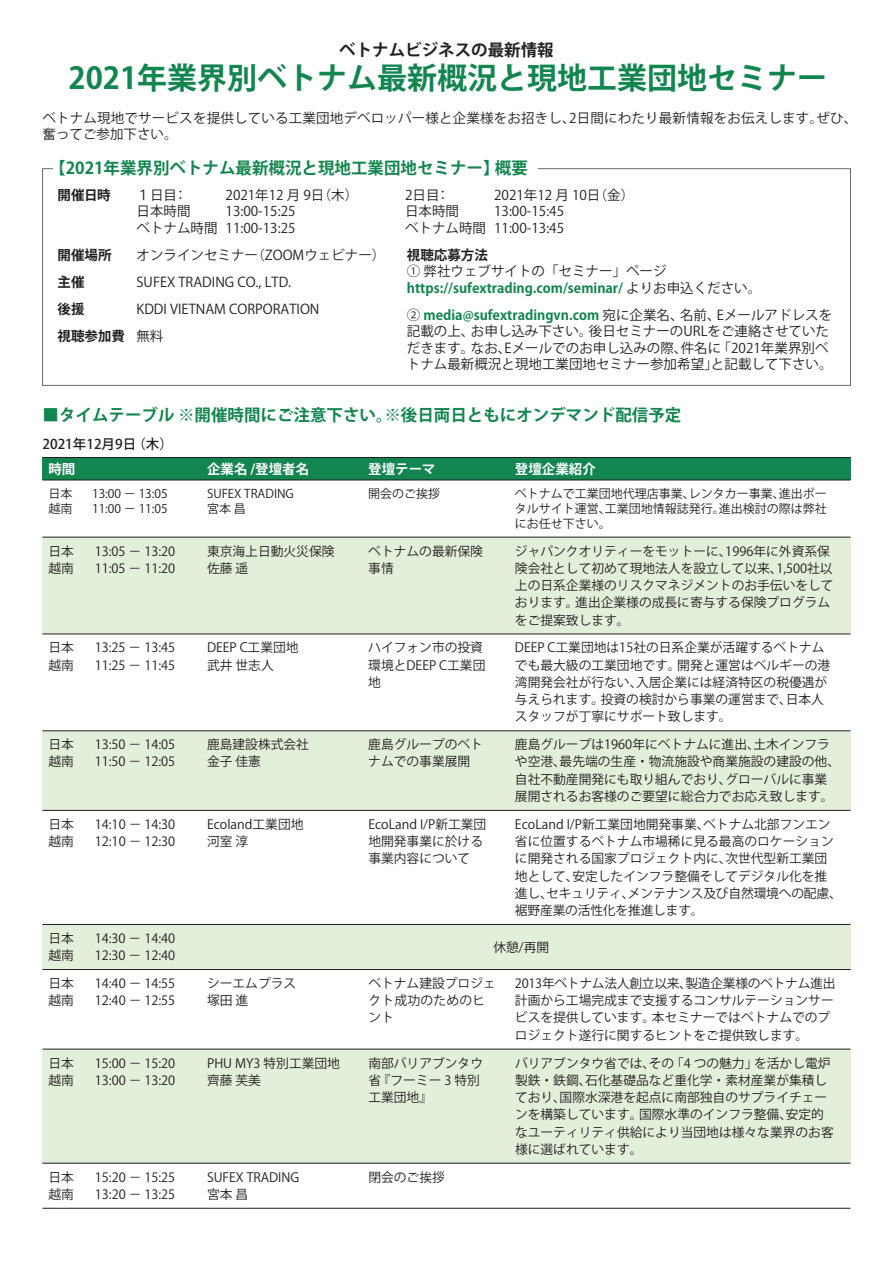
<style>
.page{position:relative;width:893px;height:1263px;background:#fff}
.page>*{position:absolute;margin:0;border:0;box-sizing:border-box;transform-origin:0 0}
.t1{font:700 30px "Koz Go Pr 6 N";color:#138550}
.t2{font:700 16.5px "Koz Go Pr 6 N";color:#138550}
.t3{font:700 16.5px "Koz Go Pr 6 N";color:#231f20}
.t4{font:13.5px/16.5px "Koz Go Pr 6 N";color:#231f20}
.t5{font:700 13.5px/16.5px "Koz Go Pr 6 N";color:#138550}
.t6{font:700 13.5px "Koz Go Pr 6 N";color:#fff}
.t7{font:700 13.5px "Koz Go Pr 6 N";color:#231f20}
.t8{font:500 13.5px "Koz Go Pr 6 N";color:#231f20}
.t9{font:12.75px/17.2px "Koz Go Pr 6 N";color:#231f20}
.t10{font:12px/15px "Koz Go Pr 6 N";color:#231f20}
.s1{font-weight:400;color:#231f20}
.s2{font-weight:700}
.s3{font-weight:700;color:#138550}
</style>
<div class="page">
<div style="left:42px;top:1049px;width:808px;height:114px;background:#e2efda"></div>
<div style="left:42px;top:924px;width:808px;height:45px;background:#e2efda"></div>
<div style="left:42px;top:731px;width:808px;height:79px;background:#e2efda"></div>
<div style="left:42px;top:537px;width:808px;height:97px;background:#e2efda"></div>
<div style="left:42px;top:457px;width:808px;height:23px;background:#138550"></div>
<hr style="left:42px;top:633px;width:808px;height:1px;background:#231f20">
<hr style="left:42px;top:730px;width:808px;height:1px;background:#231f20">
<hr style="left:42px;top:810px;width:808px;height:1px;background:#231f20">
<hr style="left:42px;top:924px;width:808px;height:1px;background:#231f20">
<hr style="left:42px;top:969px;width:808px;height:1px;background:#231f20">
<hr style="left:42px;top:1049px;width:808px;height:1px;background:#231f20">
<hr style="left:42px;top:1163px;width:808px;height:1px;background:#231f20">
<hr style="left:42px;top:1208px;width:808px;height:1px;background:#231f20">
<hr style="left:42px;top:537px;width:808px;height:1px;background:#231f20">
<hr style="left:42px;top:480px;width:808px;height:1px;background:#231f20">
<svg style="left:42px;top:168px;width:809px;height:218px"></svg>
<hr style="left:42px;top:457px;width:808px;height:1px;background:#231f20">
<p class="t3" style="left:339px;top:41px;width:216px">ベトナムビジネスの最新情報</p>
<h1 class="t1" style="left:69px;top:61px;width:760px">2021年業界別ベトナム最新概況と現地工業団地セミナー</h1>
<p class="t4" style="left:43px;top:110px;width:809px">ベトナム現地でサービスを提供している工業団地デベロッパー様と企業様をお招きし､2日間にわたり最新情報をお伝えします｡ぜひ､奮ってご参加下さい。</p>
<p class="t2" style="left:58px;top:159px;width:472px">【2021年業界別ベトナム最新概況と現地工業団地セミナー】 概要</p>
<p class="t4" style="left:494px;top:187px;width:135px">2021年12 月 10日(金)<br>13:00-15:45<br>11:00-13:45</p>
<p class="t7" style="left:58px;top:187px;width:54px">開催日時</p>
<p class="t4" style="left:137px;top:187px;width:82px">１日目:<br>日本時間<br>ベトナム時間</p>
<p class="t4" style="left:226px;top:187px;width:127px">2021年12 月 9日(木)<br>13:00-15:25<br>11:00-13:25</p>
<p class="t4" style="left:405px;top:187px;width:82px">2日目:<br>日本時間<br>ベトナム時間</p>
<p class="t7" style="left:407px;top:247px;width:82px">視聴応募方法</p>
<p class="t5" style="left:407px;top:263px;width:349px"><span class="s1">① 弊社ウェブサイトの「セミナー」ページ</span>https://sufextrading.com/seminar/ <span class="s1">よりお申込ください｡</span></p>
<p class="t7" style="left:58px;top:247px;width:55px">開催場所</p>
<p class="t4" style="left:137px;top:247px;width:244px">オンラインセミナー(ZOOMウェビナー)</p>
<p class="t7" style="left:58px;top:274px;width:28px">主催</p>
<p class="t4" style="left:137px;top:274px;width:156px">SUFEX TRADING CO., LTD.</p>
<p class="t7" style="left:58px;top:301px;width:28px">後援</p>
<p class="t4" style="left:58px;top:296px;width:263px;line-height:27.2px;text-indent:79px">KDDI VIETNAM CORPORATION<span class="s2">視聴参加費</span> 無料</p>
<p class="t4" style="left:407px;top:307px;width:427px">② <span class="s3">media@sufextradingvn.com</span> 宛に企業名､ 名前､ Eメールアドレスを記載の上､ お申し込み下さい｡ 後日セミナーのURLをご連絡させていただきます｡ なお､Eメールでのお申し込みの際､件名に ｢2021年業界別ベトナム最新概況と現地工業団地セミナー参加希望｣と記載して下さい｡</p>
<p class="t2" style="left:43px;top:406px;width:640px">■タイムテーブル ※開催時間にご注意下さい｡※後日両日ともにオンデマンド配信予定</p>
<p class="t8" style="left:43px;top:437px;width:125px">2021年12月9日 (木)</p>
<p class="t6" style="left:48px;top:461px;width:28px">時間</p>
<p class="t6" style="left:207px;top:461px;width:104px">企業名 /登壇者名</p>
<p class="t6" style="left:368px;top:461px;width:69px">登壇テーマ</p>
<p class="t6" style="left:515px;top:461px;width:82px">登壇企業紹介</p>
<p class="t10" style="left:48px;top:486px;width:25px">日本</p>
<p class="t10" style="left:92px;top:486px;width:77px">13:00 － 13:05</p>
<p class="t10" style="left:48px;top:501px;width:25px">越南</p>
<p class="t10" style="left:92px;top:501px;width:77px">11:00 － 11:05</p>
<p class="t10" style="left:207px;top:486px;width:88px">SUFEX TRADING宮本 昌</p>
<p class="t10" style="left:368px;top:486px;width:74px">開会のご挨拶</p>
<p class="t10" style="left:515px;top:486px;width:313px;text-align:justify">ベトナムで工業団地代理店事業､レンタカー事業､進出ポータルサイト運営､工業団地情報誌発行｡進出検討の際は弊社にお任せ下さい｡</p>
<p class="t9" style="left:48px;top:542px;width:27px">日本</p>
<p class="t9" style="left:95px;top:542px;width:82px">13:05 － 13:20</p>
<p class="t9" style="left:48px;top:560px;width:27px">越南</p>
<p class="t9" style="left:95px;top:560px;width:82px">11:05 － 11:20</p>
<p class="t9" style="left:207px;top:542px;width:129px">東京海上日動火災保険佐藤 遥</p>
<p class="t9" style="left:368px;top:542px;width:116px">ベトナムの最新保険事情</p>
<p class="t9" style="left:515px;top:542px;width:320px">ジャパンクオリティーをモットーに､1996年に外資系保険会社として初めて現地法人を設立して以来､1,500社以上の日系企業様のリスクマネジメントのお手伝いをしております｡ 進出企業様の成長に寄与する保険プログラムをご提案致します｡</p>
<p class="t9" style="left:48px;top:639px;width:27px">日本</p>
<p class="t9" style="left:95px;top:639px;width:82px">13:25 － 13:45</p>
<p class="t9" style="left:48px;top:657px;width:27px">越南</p>
<p class="t9" style="left:95px;top:657px;width:82px">11:25 － 11:45</p>
<p class="t9" style="left:207px;top:639px;width:93px">DEEP C工業団地武井 世志人</p>
<p class="t9" style="left:368px;top:639px;width:119px">ハイフォン市の投資環境とDEEP C工業団地</p>
<p class="t9" style="left:515px;top:639px;width:317px">DEEP C工業団地は15社の日系企業が活躍するベトナムでも最大級の工業団地です｡ 開発と運営はベルギーの港湾開発会社が行ない､入居企業には経済特区の税優遇が与えられます｡ 投資の検討から事業の運営まで､日本人スタッフが丁寧にサポート致します｡</p>
<p class="t9" style="left:49px;top:736px;width:27px">日本</p>
<p class="t9" style="left:95px;top:736px;width:82px">13:50 － 14:05</p>
<p class="t9" style="left:49px;top:753px;width:27px">越南</p>
<p class="t9" style="left:95px;top:753px;width:82px">11:50 － 12:05</p>
<p class="t9" style="left:207px;top:736px;width:103px">鹿島建設株式会社金子 佳憲</p>
<p class="t9" style="left:368px;top:736px;width:116px">鹿島グループのベトナムでの事業展開</p>
<p class="t9" style="left:515px;top:736px;width:320px">鹿島グループは1960年にベトナムに進出､土木インフラや空港､最先端の生産・物流施設や商業施設の建設の他､自社不動産開発にも取り組んでおり､グローバルに事業展開されるお客様のご要望に総合力でお応え致します｡</p>
<p class="t9" style="left:49px;top:816px;width:27px">日本</p>
<p class="t9" style="left:95px;top:816px;width:82px">14:10 － 14:30</p>
<p class="t9" style="left:49px;top:833px;width:27px">越南</p>
<p class="t9" style="left:95px;top:833px;width:82px">12:10 － 12:30</p>
<p class="t9" style="left:207px;top:816px;width:111px">Ecoland工業団地　河室 淳</p>
<p class="t9" style="left:368px;top:816px;width:120px">EcoLand I/P新工業団地開発事業に於ける事業内容について</p>
<p class="t9" style="left:515px;top:816px;width:322px">EcoLand I/P新工業団地開発事業､ベトナム北部フンエン省に位置するベトナム市場稀に見る最高のロケーションに開発される国家プロジェクト内に､次世代型新工業団地として､安定したインフラ整備そしてデジタル化を推進し､セキュリティ､メンテナンス及び自然環境への配慮､裾野産業の活性化を推進します｡</p>
<p class="t9" style="left:48px;top:930px;width:27px">日本</p>
<p class="t9" style="left:95px;top:930px;width:82px">14:30 － 14:40</p>
<p class="t9" style="left:48px;top:947px;width:27px">越南</p>
<p class="t9" style="left:95px;top:947px;width:82px">12:30 － 12:40</p>
<p class="t9" style="left:493px;top:939px;width:57px">休憩/再開</p>
<p class="t9" style="left:49px;top:975px;width:27px">日本</p>
<p class="t9" style="left:95px;top:975px;width:82px">14:40 － 14:55</p>
<p class="t9" style="left:49px;top:992px;width:27px">越南</p>
<p class="t9" style="left:95px;top:992px;width:82px">12:40 － 12:55</p>
<p class="t9" style="left:207px;top:975px;width:91px">シーエムプラス塚田 進</p>
<p class="t9" style="left:368px;top:975px;width:129px">ベトナム建設プロジェクト成功のためのヒント</p>
<p class="t9" style="left:515px;top:975px;width:322px">2013年ベトナム法人創立以来､製造企業様のベトナム進出計画から工場完成まで支援するコンサルテーションサービスを提供しています｡ 本セミナーではベトナムでのプロジェクト遂行に関するヒントをご提供致します｡</p>
<p class="t9" style="left:49px;top:1054px;width:27px">日本</p>
<p class="t9" style="left:95px;top:1054px;width:82px">15:00 － 15:20</p>
<p class="t9" style="left:49px;top:1072px;width:27px">越南</p>
<p class="t9" style="left:95px;top:1072px;width:82px">13:00 － 13:20</p>
<p class="t9" style="left:207px;top:1054px;width:134px">PHU MY3 特別工業団地齊藤 芙美</p>
<p class="t9" style="left:368px;top:1054px;width:116px">南部バリアブンタウ省 『フーミー 3 特別工業団地』</p>
<p class="t9" style="left:515px;top:1054px;width:320px">バリアブンタウ省では､その ｢4 つの魅力｣ を活かし電炉製鉄・鉄鋼､石化基礎品など重化学・素材産業が集積しており､国際水深港を起点に南部独自のサプライチェーンを構築しています｡ 国際水準のインフラ整備､安定的なユーティリティ供給により当団地は様々な業界のお客様に選ばれています｡</p>
<p class="t9" style="left:49px;top:1168px;width:27px">日本</p>
<p class="t9" style="left:95px;top:1168px;width:82px">15:20 － 15:25</p>
<p class="t9" style="left:49px;top:1186px;width:27px">越南</p>
<p class="t9" style="left:95px;top:1186px;width:82px">13:20 － 13:25</p>
<p class="t9" style="left:207px;top:1168px;width:94px">SUFEX TRADING宮本 昌</p>
<p class="t9" style="left:368px;top:1168px;width:78px">閉会のご挨拶</p>
</div>
